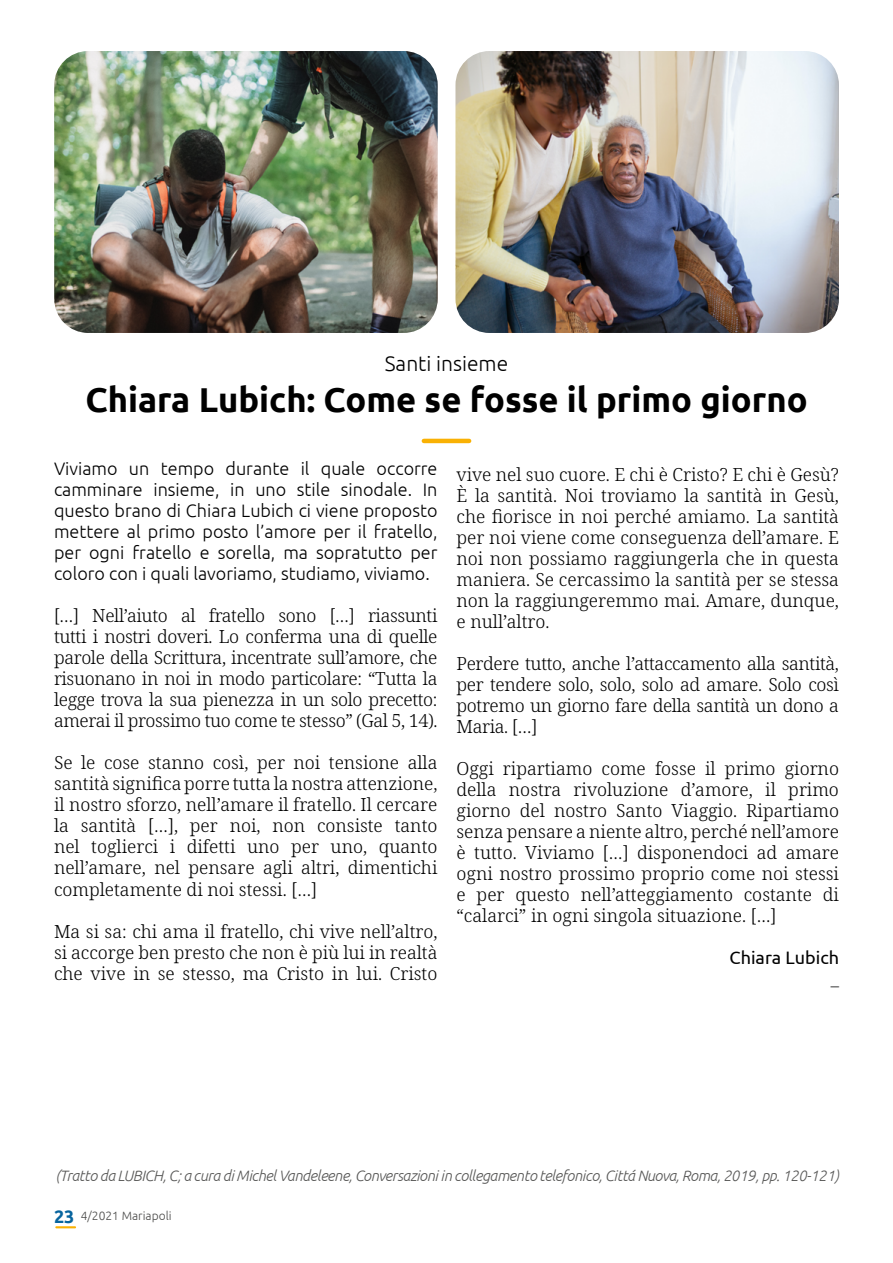
<style>
.page{position:relative;width:893px;height:1263px;background:#fff}
.page>*{position:absolute;margin:0;border:0;box-sizing:border-box;transform-origin:0 0}
.t1{font:700 34.5px "Ubuntu";color:#000}
.t2{font:300 21px "Ubuntu";color:#000}
.t3{font:300 18px/21px "Noto Serif";color:#000;text-align:justify}
.t4{font:300 18px/21px "Ubuntu";color:#000;text-align:justify}
.t5{font:18px "Ubuntu";color:#000}
.t6{font:italic 300 15px "Ubuntu";letter-spacing:-.025em;color:#575756}
.t7{font:300 12px "Ubuntu";color:#4a4a49}
.s1{font-weight:700;font-size:18px;color:#07649e}
</style>
<div class="page">
<hr style="left:55px;top:1226px;width:21px;height:2px;background:#f9b104">
<hr style="left:424px;top:439px;width:45px;height:4px;background:#f9b104">
<img style="left:54px;top:51px;width:384px;height:282px">
<img style="left:455px;top:51px;width:384px;height:282px">
<p class="t2" style="left:385px;top:351px;width:125px">Santi insieme</p>
<h1 class="t1" style="left:85px;top:379px;width:724px">Chiara Lubich: Come se fosse il primo giorno</h1>
<p class="t4" style="left:54px;top:458px;width:385px">Viviamo un tempo durante il quale occorre camminare insieme, in uno stile sinodale. In questo brano di Chiara Lubich ci viene proposto mettere al primo posto l’amore per il fratello, per ogni fratello e sorella, ma sopratutto per coloro con i quali lavoriamo, studiamo, viviamo.</p>
<p class="t3" style="left:54px;top:606px;width:385px">[…] Nell’aiuto al fratello sono […] riassunti tutti i nostri doveri. Lo conferma una di quelle parole della Scrittura, incentrate sull’amore, che risuonano in noi in modo particolare: “Tutta la legge trova la sua pienezza in un solo precetto: amerai il prossimo tuo come te stesso” (Gal 5, 14).</p>
<p class="t3" style="left:54px;top:753px;width:385px">Se le cose stanno così, per noi tensione alla santità significa porre tutta la nostra attenzione, il nostro sforzo, nell’amare il fratello. Il cercare la santità […], per noi, non consiste tanto nel toglierci i difetti uno per uno, quanto nell’amare, nel pensare agli altri, dimentichi completamente di noi stessi. […]</p>
<p class="t3" style="left:54px;top:921px;width:385px">Ma si sa: chi ama il fratello, chi vive nell’altro, si accorge ben presto che non è più lui in realtà che vive in se stesso, ma Cristo in lui. Cristo</p>
<p class="t3" style="left:457px;top:464px;width:384px">vive nel suo cuore. E chi è Cristo? E chi è Gesù?<br>È la santità. Noi troviamo la santità in Gesù, che fiorisce in noi perché amiamo. La santità per noi viene come conseguenza dell’amare. E noi non possiamo raggiungerla che in questa maniera. Se cercassimo la santità per se stessa non la raggiungeremmo mai. Amare, dunque, e null’altro.</p>
<p class="t3" style="left:457px;top:653px;width:384px">Perdere tutto, anche l’attaccamento alla santità, per tendere solo, solo, solo ad amare. Solo così potremo un giorno fare della santità un dono a Maria. […]</p>
<p class="t3" style="left:457px;top:758px;width:384px">Oggi ripartiamo come fosse il primo giorno della nostra rivoluzione d’amore, il primo giorno del nostro Santo Viaggio. Ripartiamo senza pensare a niente altro, perché nell’amore è tutto. Viviamo […] disponendoci ad amare ogni nostro prossimo proprio come noi stessi e per questo nell’atteggiamento costante di “calarci” in ogni singola situazione. […]</p>
<p class="t5" style="left:730px;top:946px;width:111px">Chiara Lubich</p>
<p class="t3" style="left:831px;top:968px;width:10px">_</p>
<p class="t6" style="left:55px;top:1167px;width:785px">(Tratto da LUBICH, C; a cura di Michel Vandeleene, Conversazioni in collegamento telefonico, Cittá Nuova, Roma, 2019, pp. 120-121)</p>
<p class="t7" style="left:54px;top:1209px;width:119px"><span class="s1">23</span> 4/2021 Mariapoli</p>
</div>
